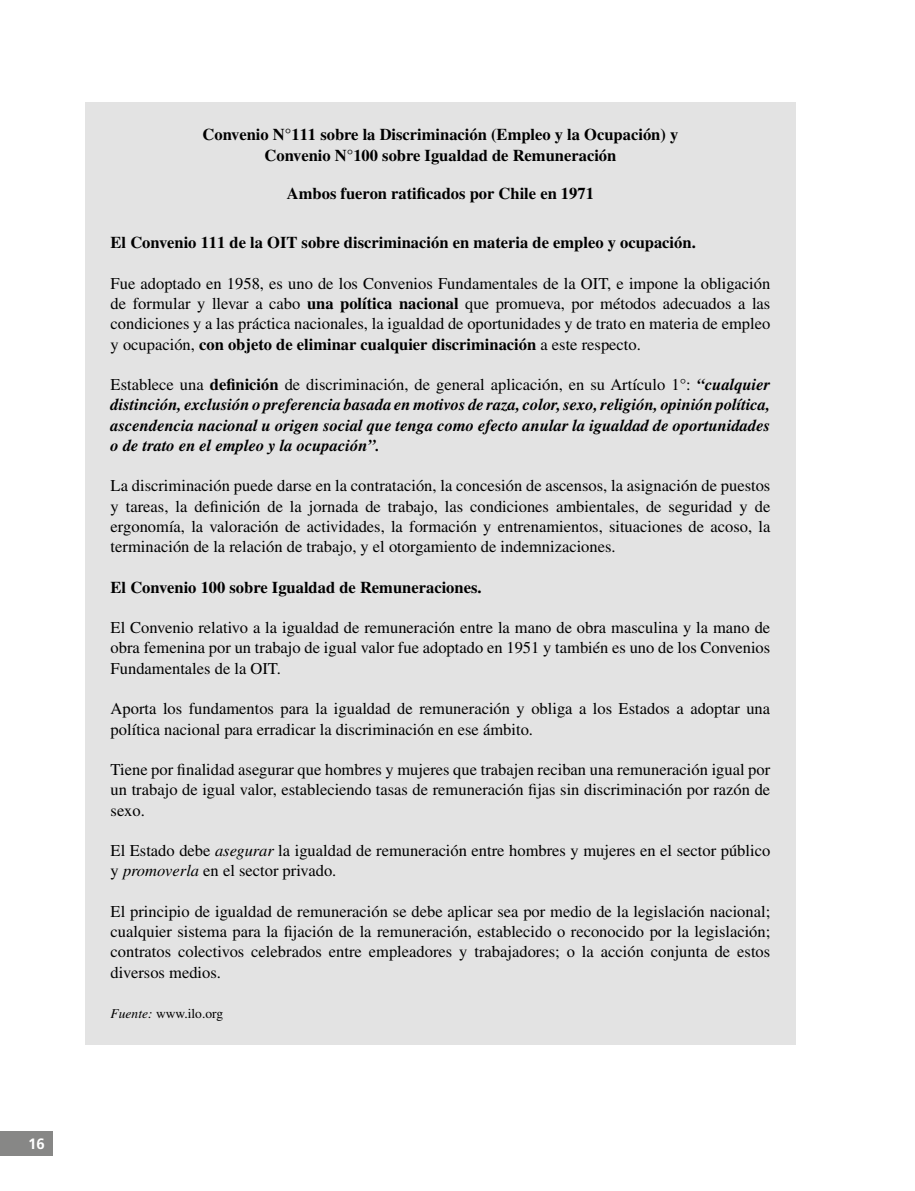
<style>
.page{position:relative;width:915px;height:1191px;background:#fff}
.page>*{position:absolute;margin:0;border:0;box-sizing:border-box;transform-origin:0 0}
.t1{font:16.5px/20.2px "Times LT Std";color:#000;text-align:justify}
.t2{font:italic 700 16.5px/20.2px "Times LT Std";color:#000;text-align:justify}
.t3{font:700 16.5px/20.2px "Times LT Std";color:#000;text-align:center}
.t4{font:700 15px "Frutiger LT Std";color:#fff}
.t5{font:13.5px "Times LT Std";color:#000}
.s1{font-weight:700}
.s2{font-weight:400;font-style:normal}
.s3{font-style:normal}
.s4{font-style:italic}
</style>
<div class="page">
<div style="left:0;top:1131px;width:52px;height:24px;background:#878786"></div>
<div style="left:85px;top:102px;width:710px;height:942px;background:#e3e3e3"></div>
<p class="t4" style="left:28px;top:1134px;width:18px">16</p>
<p class="t3" style="left:202px;top:124px;width:477px">Convenio N°111 sobre la Discriminación (Empleo y la Ocupación) y<br>Convenio N°100 sobre Igualdad de Remuneración</p>
<p class="t3" style="left:287px;top:183px;width:308px">Ambos fueron ratificados por Chile en 1971</p>
<p class="t3" style="left:111px;top:232px;width:586px">El Convenio 111 de la OIT sobre discriminación en materia de empleo y ocupación.</p>
<p class="t1" style="left:111px;top:273px;width:661px">Fue adoptado en 1958, es uno de los Convenios Fundamentales de la OIT, e impone la obligación de formular y llevar a cabo <span class="s1">una política nacional</span> que promueva, por métodos adecuados a las condiciones y a las práctica nacionales, la igualdad de oportunidades y de trato en materia de empleo y ocupación, <span class="s1">con objeto de eliminar cualquier discriminación</span> a este respecto.</p>
<p class="t2" style="left:111px;top:374px;width:661px"><span class="s2">Establece una</span> <span class="s3">definición</span> <span class="s2">de discriminación, de general aplicación, en su Artículo 1°:</span> “cualquier distinción, exclusión o preferencia basada en motivos de raza, color, sexo, religión, opinión política, ascendencia nacional u origen social que tenga como efecto anular la igualdad de oportunidades o de trato en el empleo y la ocupación”.</p>
<p class="t1" style="left:111px;top:475px;width:661px">La discriminación puede darse en la contratación, la concesión de ascensos, la asignación de puestos y tareas, la definición de la jornada de trabajo, las condiciones ambientales, de seguridad y de ergonomía, la valoración de actividades, la formación y entrenamientos, situaciones de acoso, la terminación de la relación de trabajo, y el otorgamiento de indemnizaciones.</p>
<p class="t3" style="left:111px;top:576px;width:372px">El Convenio 100 sobre Igualdad de Remuneraciones.</p>
<p class="t1" style="left:111px;top:617px;width:661px">El Convenio relativo a la igualdad de remuneración entre la mano de obra masculina y la mano de obra femenina por un trabajo de igual valor fue adoptado en 1951 y también es uno de los Convenios Fundamentales de la OIT.</p>
<p class="t1" style="left:111px;top:698px;width:660px">Aporta los fundamentos para la igualdad de remuneración y obliga a los Estados a adoptar una política nacional para erradicar la discriminación en ese ámbito.</p>
<p class="t1" style="left:111px;top:759px;width:661px">Tiene por finalidad asegurar que hombres y mujeres que trabajen reciban una remuneración igual por un trabajo de igual valor, estableciendo tasas de remuneración fijas sin discriminación por razón de sexo.</p>
<p class="t1" style="left:111px;top:840px;width:661px">El Estado debe <span class="s4">asegurar</span> la igualdad de remuneración entre hombres y mujeres en el sector público y <span class="s4">promoverla</span> en el sector privado.</p>
<p class="t1" style="left:111px;top:901px;width:661px">El principio de igualdad de remuneración se debe aplicar sea por medio de la legislación nacional; cualquier sistema para la fijación de la remuneración, establecido o reconocido por la legislación; contratos colectivos celebrados entre empleadores y trabajadores; o la acción conjunta de estos diversos medios.</p>
<p class="t5" style="left:111px;top:1006px;width:114px"><span class="s4">Fuente:</span> www.ilo.org</p>
</div>
